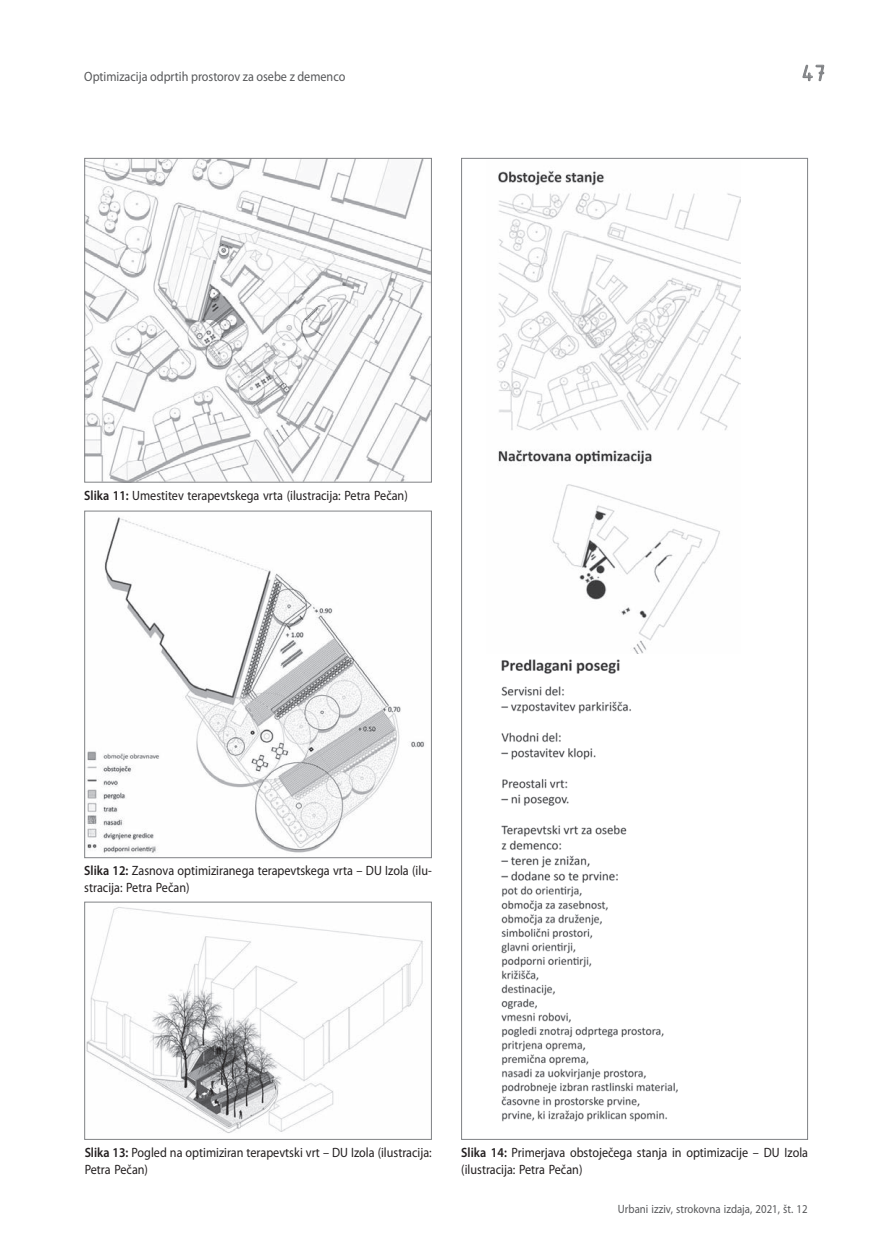
<style>
.page{position:relative;width:894px;height:1260px;background:#fff}
.page>*{position:absolute;margin:0;border:0;box-sizing:border-box;transform-origin:0 0}
.t1{font:24px "ISOCTEUR";color:#808285}
.t2{font:13.5px/16.5px "Myriad Pro";color:#231f20;scale:.9 1}
.t3{font:13.5px "Myriad Pro";color:#57585a;scale:.9 1}
.t4{font:12px "Myriad Pro";color:#57585a;scale:.9 1}
.s1{font-weight:600}
</style>
<div class="page">
<svg style="left:802px;top:64px;width:22px;height:17px"></svg>
<img style="left:86px;top:160px;width:344px;height:320px">
<div style="left:84px;top:158px;width:348px;height:324px;border:1px solid #808285"></div>
<img style="left:87px;top:517px;width:337px;height:336px">
<div style="left:84px;top:511px;width:348px;height:347px;border:1px solid #808285"></div>
<img style="left:86px;top:907px;width:337px;height:226px">
<div style="left:84px;top:902px;width:348px;height:238px;border:1px solid #808285"></div>
<img style="left:497px;top:170px;width:243px;height:484px">
<img style="left:501px;top:659px;width:177px;height:463px">
<p class="t3" style="left:84px;top:69px;width:291px">Optimizacija odprtih prostorov za osebe z demenco</p>
<h1 class="t1" style="left:799px;top:57px;width:31px">47</h1>
<p class="t2" style="left:84px;top:487px;width:361px"><span class="s1">Slika 11:</span> Umestitev terapevtskega vrta (ilustracija: Petra Pečan)</p>
<p class="t2" style="left:84px;top:863px;width:387px"><span class="s1">Slika 12:</span> Zasnova optimiziranega terapevtskega vrta – DU Izola (ilu&shy;stracija: Petra Pečan)</p>
<p class="t2" style="left:85px;top:1144px;width:387px"><span class="s1">Slika 13:</span> Pogled na optimiziran terapevtski vrt – DU Izola (ilustracija:<br>Petra Pečan)</p>
<p class="t2" style="left:461px;top:1144px;width:387px"><span class="s1">Slika 14:</span> Primerjava obstoječega stanja in optimizacije – DU Izola (ilustracija: Petra Pečan)</p>
<p class="t4" style="left:618px;top:1202px;width:212px">Urbani izziv, strokovna izdaja, 2021, št. 12</p>
</div>
